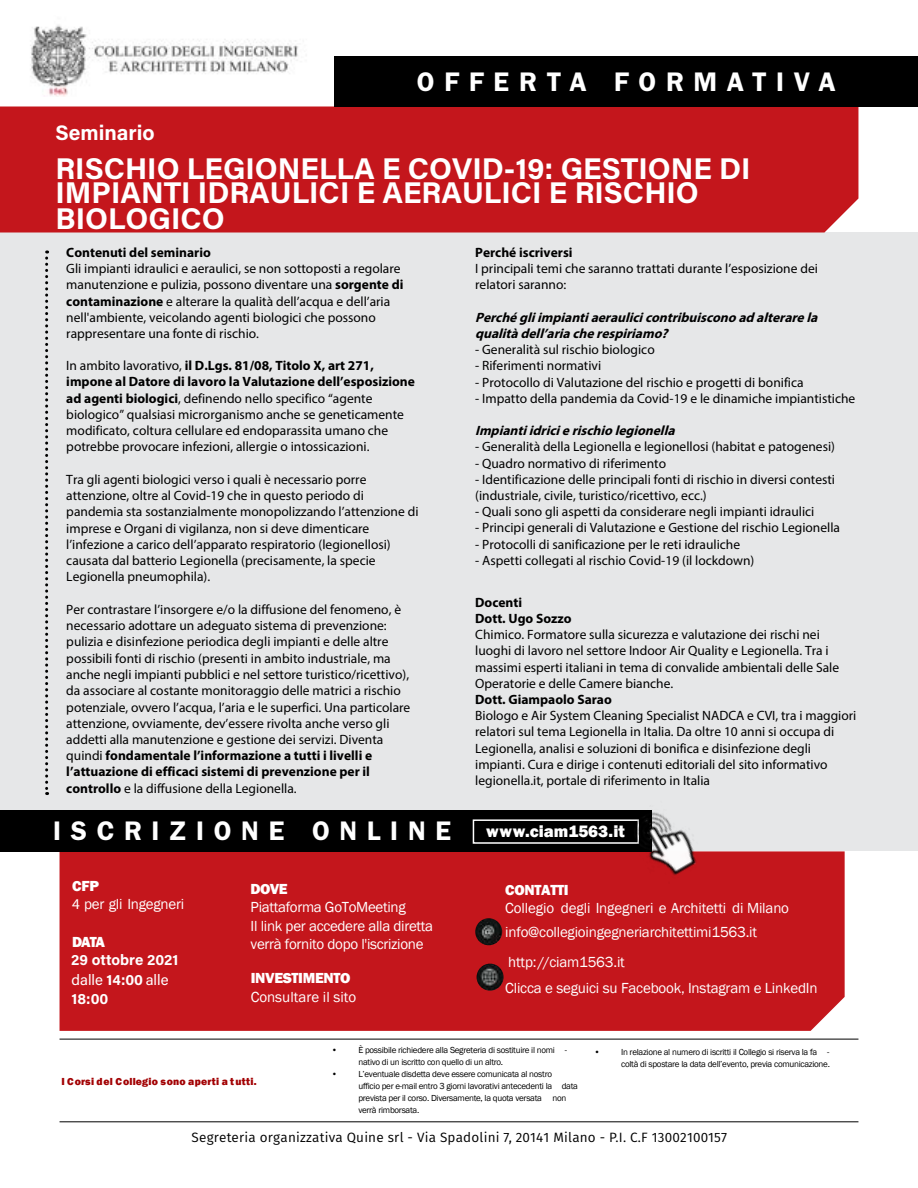
<style>
.page{position:relative;width:918px;height:1188px;background:#fff}
.page>*{position:absolute;margin:0;border:0;box-sizing:border-box;transform-origin:0 0}
.SOMMARIO_CHIARO_CORS{font:700 30px/24.9px "Acumin Pro";color:#fff}
.t1{font:600 27px "Franklin Gothic";letter-spacing:.36em;color:#fff}
.SOMMARIO_CHIARO_CORS-2{font:700 21px "Acumin Pro";color:#fff}
.t2{font:800 17.1px "Franklin Gothic";letter-spacing:-.005em;color:#fff}
.t3{font:15px/18.3px "Franklin Gothic";letter-spacing:-.015em;color:#fff}
.t4{font:15px/19px "Franklin Gothic";letter-spacing:-.015em;color:#fff}
.t5{font:700 15px/18px "Acumin Pro";color:#fff}
.t6{font:800 15px "Franklin Gothic";letter-spacing:-.02em;color:#fff}
.t7{font:13.5px/16.2px "Myriad Pro";color:#000}
.t8{font:italic 700 13.5px/16.2px "Myriad Pro";color:#000}
.TESTO_BASE{font:13.5px "Fira Sans";letter-spacing:.015em;color:#000}
.t9{font:700 13.5px/16.2px "Myriad Pro";color:#000}
.t10{font:800 10.5px "Franklin Gothic";letter-spacing:.025em;color:#a20003}
.t11{font:9px/12px "Franklin Gothic";letter-spacing:-.03em;color:#000}
.s1{font-weight:700}
.s2{font-weight:800}
.s3{font-family:"Myriad Pro"}
.s4{font-family:"Franklin Gothic";font-weight:800}
.s5{font-weight:400}
</style>
<div class="page">
<div style="left:0;top:232px;width:918px;height:619px;background:#e6e7e8"></div>
<div style="left:0;top:107px;width:858px;height:126px;background:#c4161c"></div>
<div style="left:60px;top:851px;width:785px;height:180px;background:#c4161c"></div>
<svg style="left:45px;top:250px;width:3px;height:545px"></svg>
<img style="left:475px;top:918px;width:27px;height:27px;border-radius:14px">
<img style="left:477px;top:964px;width:27px;height:27px;border-radius:14px">
<hr style="left:60px;top:1039px;width:798px;height:1px;background:#000">
<hr style="left:60px;top:1121px;width:798px;height:1px;background:#000">
<img style="left:30px;top:25px;width:268px;height:71px">
<div style="left:335px;top:56px;width:583px;height:50px;background:#000"></div>
<div style="left:0;top:810px;width:651px;height:41px;background:#000"></div>
<div style="left:473px;top:819px;width:166px;height:25px;border:2px solid #fff"></div>
<img style="left:621px;top:810px;width:88px;height:80px">
<p class="t1" style="left:417px;top:65px;width:420px">OFFERTA FORMATIVA</p>
<p class="SOMMARIO_CHIARO_CORS-2" style="left:55px;top:118px;width:101px">Seminario</p>
<p class="SOMMARIO_CHIARO_CORS" style="left:55px;top:154px;width:697px">RISCHIO LEGIONELLA E COVID-19: GESTIONE DI<br>IMPIANTI IDRAULICI E AERAULICI E RISCHIO<br>BIOLOGICO</p>
<p class="t9" style="left:66px;top:244px;width:146px">Contenuti del seminario</p>
<p class="t7" style="left:66px;top:260px;width:339px">Gli impianti idraulici e aeraulici, se non sottoposti a regolare manutenzione e pulizia, possono diventare una <span class="s1">sorgente di contaminazione</span> e alterare la qualità dell’acqua e dell’aria nell'ambiente, veicolando agenti biologici che possono rappresentare una fonte di rischio.</p>
<p class="t7" style="left:66px;top:357px;width:350px">In ambito lavorativo, <span class="s1">il D.Lgs. 81/08, Titolo X, art 271, impone al Datore di lavoro la Valutazione dell’esposizione ad agenti biologici</span>, definendo nello specifico “agente biologico” qualsiasi microrganismo anche se geneticamente modificato, coltura cellulare ed endoparassita umano che potrebbe provocare infezioni, allergie o intossicazioni.</p>
<p class="t7" style="left:66px;top:471px;width:354px">Tra gli agenti biologici verso i quali è necessario porre attenzione, oltre al Covid-19 che in questo periodo di pandemia sta sostanzialmente monopolizzando l’attenzione di imprese e Organi di vigilanza, non si deve dimenticare l’infezione a carico dell’apparato respiratorio (legionellosi) causata dal batterio Legionella (precisamente, la specie Legionella pneumophila).</p>
<p class="t7" style="left:66px;top:601px;width:346px">Per contrastare l’insorgere e/o la diffusione del fenomeno, è necessario adottare un adeguato sistema di prevenzione: pulizia e disinfezione periodica degli impianti e delle altre possibili fonti di rischio (presenti in ambito industriale, ma anche negli impianti pubblici e nel settore turistico/ricettivo), da associare al costante monitoraggio delle matrici a rischio potenziale, ovvero l’acqua, l’aria e le superfici. Una particolare attenzione, ovviamente, dev’essere rivolta anche verso gli addetti alla manutenzione e gestione dei servizi. Diventa quindi <span class="s1">fondamentale l’informazione a tutti i livelli e l’attuazione di efficaci sistemi di prevenzione per il controllo</span> e la diffusione della Legionella.</p>
<p class="t9" style="left:475px;top:244px;width:99px">Perché iscriversi</p>
<p class="t7" style="left:475px;top:260px;width:344px">I principali temi che saranno trattati durante l’esposizione dei relatori saranno:</p>
<p class="t8" style="left:475px;top:309px;width:348px">Perchégliimpiantiaeraulicicontribuisconoadalterarela qualitàdell’ariacherespiriamo?</p>
<p class="t7" style="left:475px;top:341px;width:181px">- Generalità sul rischio biologico</p>
<p class="t7" style="left:475px;top:357px;width:128px">- Riferimenti normativi</p>
<p class="t7" style="left:475px;top:374px;width:330px">- Protocollo di Valutazione del rischio e progetti di bonifica</p>
<p class="t7" style="left:475px;top:390px;width:382px">- Impatto della pandemia da Covid-19 e le dinamiche impiantistiche</p>
<p class="t8" style="left:475px;top:422px;width:205px">Impiantiidricierischiolegionella</p>
<p class="t7" style="left:475px;top:438px;width:361px">- Generalità della Legionella e legionellosi (habitat e patogenesi)</p>
<p class="t7" style="left:475px;top:455px;width:192px">- Quadro normativo di riferimento</p>
<p class="t7" style="left:475px;top:471px;width:361px">- Identificazione delle principali fonti di rischio in diversi contesti (industriale, civile, turistico/ricettivo, ecc.)</p>
<p class="t7" style="left:475px;top:503px;width:341px">- Quali sono gli aspetti da considerare negli impianti idraulici</p>
<p class="t7" style="left:475px;top:519px;width:366px">- Principi generali di Valutazione e Gestione del rischio Legionella</p>
<p class="t7" style="left:475px;top:536px;width:266px">- Protocolli di sanificazione per le reti idrauliche</p>
<p class="t7" style="left:475px;top:552px;width:281px">- Aspetti collegati al rischio Covid-19 (il lockdown)</p>
<p class="t9" style="left:475px;top:594px;width:98px">Docenti<br>Dott. Ugo Sozzo</p>
<p class="t7" style="left:475px;top:626px;width:365px">Chimico. Formatore sulla sicurezza e valutazione dei rischi nei luoghi di lavoro nel settore Indoor Air Quality e Legionella. Tra i massimi esperti italiani in tema di convalide ambientali delle Sale Operatorie e delle Camere bianche.</p>
<p class="t9" style="left:475px;top:691px;width:138px">Dott. Giampaolo Sarao</p>
<p class="t7" style="left:475px;top:707px;width:383px">Biologo e Air System Cleaning Specialist NADCA e CVI, tra i maggiori relatori sul tema Legionella in Italia. Da oltre 10 anni si occupa di Legionella, analisi e soluzioni di bonifica e disinfezione degli impianti. Cura e dirige i contenuti editoriali del sito informativo legionella.it, portale di riferimento in Italia</p>
<p class="t1" style="left:53px;top:815px;width:400px">ISCRIZIONE ONLINE</p>
<p class="t2" style="left:486px;top:821px;width:140px">www.ciam1563.it</p>
<p class="t3" style="left:72px;top:877px;width:114px"><span class="s2">CFP<br></span><span class="s3">4</span> per gli Ingegneri</p>
<p class="t5" style="left:71px;top:932px;width:109px"><span class="s4">DATA<br></span>29 ottobre 2021</p>
<p class="t5" style="left:72px;top:970px;width:99px;line-height:18.9px"><span class="s5">dalle</span> 14:00 <span class="s5">alle<br></span>18:00</p>
<p class="t3" style="left:251px;top:880px;width:184px"><span class="s2">DOVE<br></span>Piattaforma GoToMeeting<br>Il link per accedere alla diretta verrà fornito dopo l'iscrizione</p>
<p class="t4" style="left:251px;top:969px;width:107px"><span class="s2">INVESTIMENTO<br></span>Consultare il sito</p>
<p class="t6" style="left:505px;top:880px;width:65px">CONTATTI</p>
<p class="t3" style="left:505px;top:896px;width:285px;line-height:24.2px">Collegio degli Ingegneri e Architetti di Milano info@collegioingegneriarchitettimi1563.it</p>
<p class="t3" style="left:508px;top:954px;width:118px">http://ciam1563.it</p>
<p class="t4" style="left:505px;top:979px;width:314px">Clicca e seguici su Facebook, Instagram e LinkedIn</p>
<p class="t10" style="left:62px;top:1074px;width:197px">I Corsi del Collegio sono aperti a tutti.</p>
<p class="t11" style="left:358px;top:1045px;width:210px;text-indent:-27px">• È possibile richiedere alla Segreteria di sostituire il nomi - nativo di un iscritto con quello di un altro.</p>
<p class="t11" style="left:358px;top:1069px;width:221px;text-indent:-27px">• L’eventuale disdetta deve essere comunicata al nostro<br>ufficio per e-mail entro 3 giorni lavorativi antecedenti la data prevista per il corso. Diversamente, la quota versata non verrà rimborsata.</p>
<p class="t11" style="left:594px;top:1047px;width:237px;text-align:right">• In relazione al numero di iscritti il Collegio si riserva la fa - coltà di spostare la data dell’evento, previa comunicazione.</p>
<p class="TESTO_BASE" style="left:192px;top:1127px;width:537px">Segreteria organizzativa Quine srl - Via Spadolini 7, 20141 Milano - P.I. C.F 13002100157</p>
</div>
